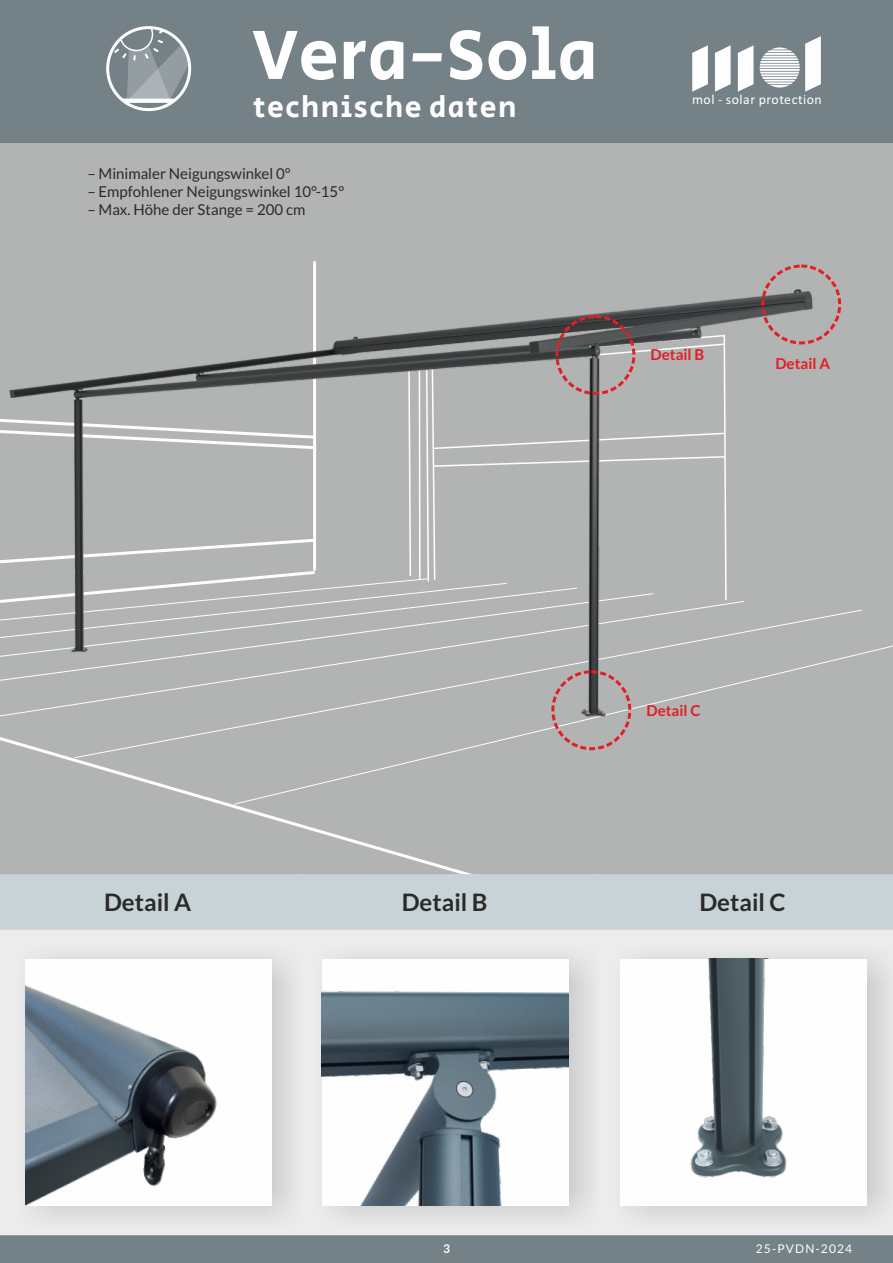
<style>
.page{position:relative;width:893px;height:1263px;background:#fff}
.page>*{position:absolute;margin:0;border:0;box-sizing:border-box;transform-origin:0 0}
.t1{font:72px "Secular One";color:#fefefe}
.t2{font:30px "Secular One";letter-spacing:.045em;color:#fefefe}
.t3{font:700 24px "Lato";color:#2b2a29}
.t4{font:15px "Lato";color:#2b2a29}
.t5{font:700 15px "Lato";color:#e31e24}
.t6{font:13.8px "Calibri";letter-spacing:.035em;color:#fefefe}
.t7{font:12px "Lato";letter-spacing:.095em;color:#fefefe}
.t8{font:700 12px "Lato";color:#fefefe}
</style>
<div class="page">
<div style="left:0;top:131px;width:893px;height:753px;background:#b2b3b3"></div>
<svg style="left:172px;top:790px;width:299px;height:84px"></svg>
<svg style="left:307px;top:142px;width:402px;height:1px"></svg>
<div style="left:0;top:884px;width:893px;height:379px;background:#ececec"></div>
<img style="left:620px;top:956px;width:268px;height:263px">
<img style="left:321px;top:956px;width:269px;height:263px">
<div style="left:0;top:0;width:893px;height:142px;background:#748187"></div>
<svg style="left:692px;top:45px;width:16px;height:47px"></svg>
<svg style="left:715px;top:45px;width:16px;height:47px"></svg>
<svg style="left:738px;top:45px;width:15px;height:47px"></svg>
<svg style="left:760px;top:36px;width:61px;height:56px"></svg>
<div style="left:0;top:1235px;width:893px;height:28px;background:#748187"></div>
<img style="left:25px;top:956px;width:267px;height:263px">
<div style="left:0;top:874px;width:893px;height:56px;background:#c7d3d6"></div>
<svg style="left:108px;top:28px;width:82px;height:75px"></svg>
<div style="left:106px;top:26px;width:85px;height:85px;border:3px solid #fefefe;border-radius:50%"></div>
<img style="left:0;top:261px;width:873px;height:529px">
<div style="left:761px;top:265px;width:80px;height:79px;border:3px dashed #e31e24;border-radius:50%"></div>
<div style="left:555px;top:315px;width:80px;height:80px;border:3px dashed #e31e24;border-radius:50%"></div>
<div style="left:551px;top:670px;width:80px;height:80px;border:3px dashed #e31e24;border-radius:50%"></div>
<img style="left:322px;top:959px;width:246px;height:246px">
<div style="left:620px;top:959px;width:246px;height:246px;background:#fefefe"></div>
<img style="left:690px;top:959px;width:97px;height:219px">
<img style="left:25px;top:959px;width:246px;height:246px">
<h1 class="t1" style="left:252px;top:5px;width:347px">Vera-Sola</h1>
<h2 class="t2" style="left:253px;top:87px;width:265px">technische daten</h2>
<p class="t4" style="left:87px;top:167px;width:205px">– Minimaler Neigungswinkel 0°</p>
<p class="t4" style="left:87px;top:185px;width:258px">– Empfohlener Neigungswinkel 10°-15°</p>
<p class="t4" style="left:87px;top:203px;width:220px">– Max. Höhe der Stange = 200 cm</p>
<p class="t6" style="left:692px;top:93px;width:131px">mol - solar protection</p>
<p class="t5" style="left:651px;top:348px;width:55px">Detail B</p>
<p class="t5" style="left:775px;top:356px;width:56px">Detail A</p>
<p class="t5" style="left:646px;top:704px;width:55px">Detail C</p>
<h3 class="t3" style="left:104px;top:891px;width:89px">Detail A</h3>
<h3 class="t3" style="left:402px;top:891px;width:87px">Detail B</h3>
<h3 class="t3" style="left:699px;top:891px;width:88px">Detail C</h3>
<p class="t8" style="left:443px;top:1244px;width:8px">3</p>
<p class="t7" style="left:756px;top:1244px;width:98px">25-PVDN-2024</p>
</div>
